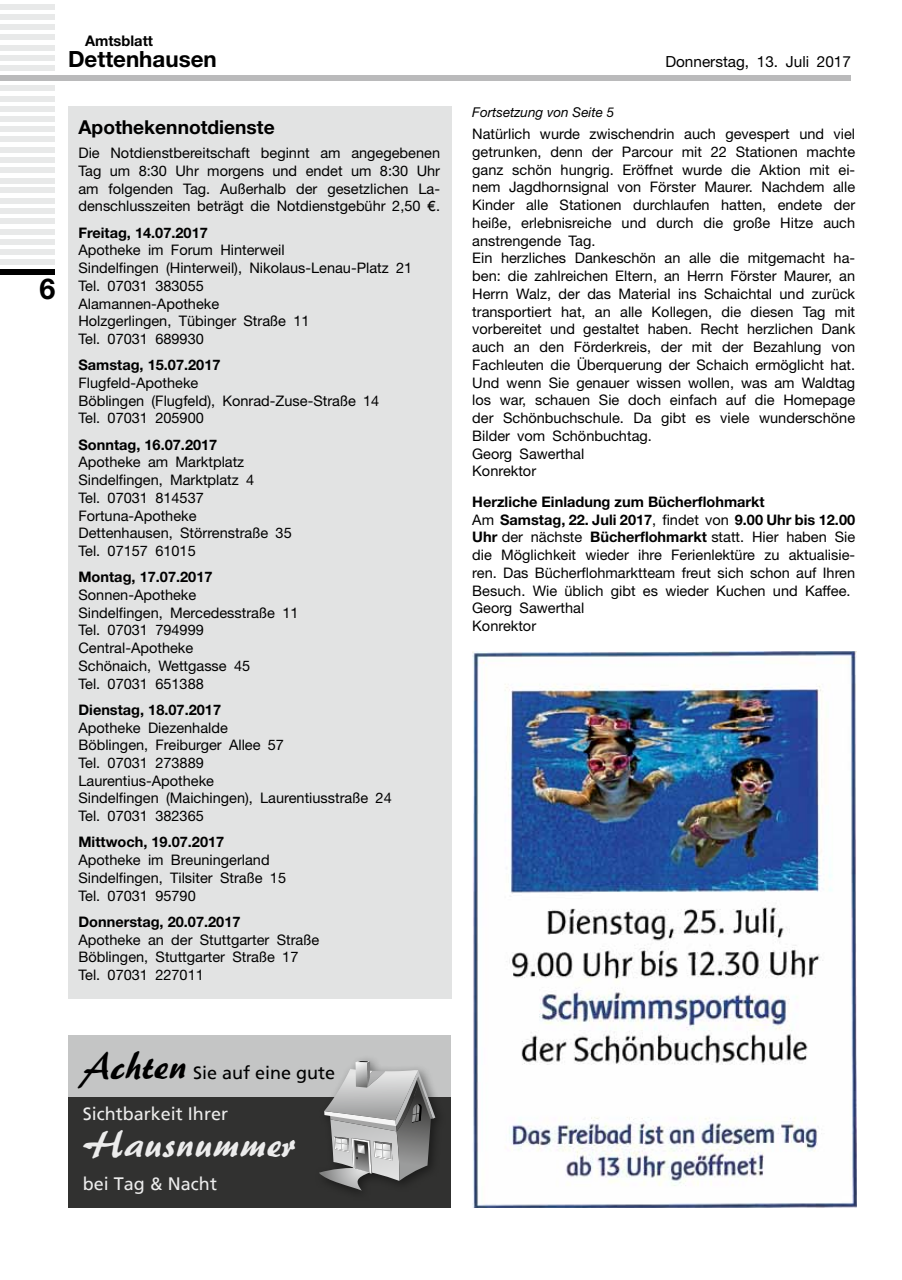
<style>
.page{position:relative;width:902px;height:1280px;background:#fff}
.page>*{position:absolute;margin:0;border:0;box-sizing:border-box;transform-origin:0 0}
.t1{font:39px "Palette BQ";color:#ececec}
.t2{font:700 28.8px "Helvetica Neue";color:#000}
.t3{font:700 22.35px "Helvetica Neue";color:#000}
.t4{font:700 19.2px "Helvetica Neue";color:#000}
.t5{font:18px "Frutiger";color:#ececec}
.t6{font:18px "Frutiger";color:#000}
.t7{font:15.3px "Helvetica Neue";color:#000}
.t8{font:700 14.7px "Helvetica Neue";color:#000}
.t9{font:14.55px/17.7px "Helvetica Neue";color:#000}
.t10{font:700 14.55px "Helvetica Neue";color:#000}
.t11{font:italic 13.5px "Helvetica Neue";color:#000}
.s1{font-weight:700}
.s2{font-family:"Gill Sans"}
.s3{font-family:"Palette BQ";font-size:39px}
</style>
<div class="page">
<div style="left:0;top:4px;width:55px;height:5px;background:#e8e9e9"></div>
<div style="left:0;top:14px;width:55px;height:6px;background:#e8e9e9"></div>
<div style="left:0;top:25px;width:55px;height:5px;background:#e8e9e9"></div>
<div style="left:0;top:35px;width:55px;height:5px;background:#e8e9e9"></div>
<div style="left:0;top:45px;width:55px;height:5px;background:#e8e9e9"></div>
<div style="left:0;top:55px;width:55px;height:5px;background:#e8e9e9"></div>
<div style="left:0;top:66px;width:55px;height:5px;background:#e8e9e9"></div>
<div style="left:0;top:76px;width:850px;height:5px;background:#bababb"></div>
<div style="left:0;top:86px;width:55px;height:5px;background:#e8e9e9"></div>
<div style="left:0;top:96px;width:55px;height:5px;background:#e8e9e9"></div>
<div style="left:0;top:106px;width:55px;height:5px;background:#e8e9e9"></div>
<div style="left:0;top:117px;width:55px;height:5px;background:#e8e9e9"></div>
<div style="left:0;top:127px;width:55px;height:5px;background:#e8e9e9"></div>
<div style="left:0;top:137px;width:55px;height:5px;background:#e8e9e9"></div>
<div style="left:0;top:147px;width:55px;height:5px;background:#e8e9e9"></div>
<div style="left:0;top:157px;width:55px;height:5px;background:#e8e9e9"></div>
<div style="left:0;top:168px;width:55px;height:5px;background:#e8e9e9"></div>
<div style="left:0;top:178px;width:55px;height:5px;background:#e8e9e9"></div>
<div style="left:0;top:188px;width:55px;height:5px;background:#e8e9e9"></div>
<div style="left:0;top:198px;width:55px;height:5px;background:#e8e9e9"></div>
<div style="left:0;top:208px;width:55px;height:5px;background:#e8e9e9"></div>
<div style="left:0;top:219px;width:55px;height:5px;background:#e8e9e9"></div>
<div style="left:0;top:229px;width:55px;height:5px;background:#e8e9e9"></div>
<div style="left:0;top:239px;width:55px;height:5px;background:#e8e9e9"></div>
<div style="left:0;top:249px;width:55px;height:5px;background:#e8e9e9"></div>
<div style="left:0;top:259px;width:55px;height:5px;background:#e8e9e9"></div>
<div style="left:0;top:270px;width:55px;height:5px;background:#000"></div>
<div style="left:68px;top:106px;width:383px;height:893px;background:#e2e3e3"></div>
<img style="left:472px;top:651px;width:384px;height:557px">
<div style="left:68px;top:1035px;width:383px;height:173px;background:#313130"></div>
<div style="left:68px;top:1035px;width:383px;height:62px;background:#c4c5c5"></div>
<div style="left:314px;top:1055px;width:132px;height:147px;background:#000;opacity:.45"></div>
<svg style="left:319px;top:1061px;width:116px;height:129px"></svg>
<h2 class="t2" style="left:40px;top:271px;width:17px">6</h2>
<p class="t8" style="left:85px;top:32px;width:69px">Amtsblatt</p>
<h3 class="t3" style="left:68px;top:45px;width:150px">Dettenhausen</h3>
<p class="t7" style="left:665px;top:52px;width:187px">Donnerstag, 13. Juli 2017</p>
<p class="t11" style="left:472px;top:104px;width:144px">Fortsetzung von Seite 5</p>
<p class="t9" style="left:472px;top:125px;width:384px">Natürlich wurde zwischendrin auch gevespert und viel getrunken, denn der Parcour mit 22 Stationen machte ganz schön hungrig. Eröffnet wurde die Aktion mit ei&shy;nem Jagdhornsignal von Förster Maurer. Nachdem alle Kinder alle Stationen durchlaufen hatten, endete der heiße, erlebnisreiche und durch die große Hitze auch anstrengende Tag.<br>Ein herzliches Dankeschön an alle die mitgemacht ha&shy;ben: die zahlreichen Eltern, an Herrn Förster Maurer, an Herrn Walz, der das Material ins Schaichtal und zurück transportiert hat, an alle Kollegen, die diesen Tag mit vorbereitet und gestaltet haben. Recht herzlichen Dank auch an den Förderkreis, der mit der Bezahlung von Fachleuten die Überquerung der Schaich ermöglicht hat.<br>Und wenn Sie genauer wissen wollen, was am Waldtag los war, schauen Sie doch einfach auf die Homepage der Schönbuchschule. Da gibt es viele wunderschöne Bilder vom Schönbuchtag.<br>Georg Sawerthal<br>Konrektor</p>
<p class="t9" style="left:472px;top:493px;width:384px"><span class="s1">Herzliche Einladung zum Bücherflohmarkt<br></span>Am <span class="s1">Samstag, 22. Juli 2017</span>, findet von <span class="s1">9.00 Uhr bis 12.00<br>Uhr</span> der nächste <span class="s1">Bücherflohmarkt</span> statt. Hier haben Sie die Möglichkeit wieder ihre Ferienlektüre zu aktualisie&shy;ren. Das Bücherflohmarktteam freut sich schon auf Ihren Besuch. Wie üblich gibt es wieder Kuchen und Kaffee.<br>Georg Sawerthal<br>Konrektor</p>
<h3 class="t4" style="left:78px;top:115px;width:198px">Apothekennotdienste</h3>
<p class="t9" style="left:78px;top:144px;width:363px;text-align:justify">Die Notdienstbereitschaft beginnt am angegebenen Tag um 8:30 Uhr morgens und endet um 8:30 Uhr am folgenden Tag. Außerhalb der gesetzlichen La&shy;denschlusszeiten beträgt die Notdienstgebühr 2,50 <span class="s2">€</span>.</p>
<p class="t10" style="left:78px;top:223px;width:131px">Freitag, 14.07.2017</p>
<p class="t9" style="left:78px;top:241px;width:335px">Apotheke im Forum Hinterweil<br>Sindelfingen (Hinterweil), Nikolaus-Lenau-Platz 21<br>Tel. 07031 383055<br>Alamannen-Apotheke<br>Holzgerlingen, Tübinger Straße 11<br>Tel. 07031 689930</p>
<p class="t10" style="left:78px;top:356px;width:144px">Samstag, 15.07.2017</p>
<p class="t9" style="left:78px;top:374px;width:302px">Flugfeld-Apotheke<br>Böblingen (Flugfeld), Konrad-Zuse-Straße 14<br>Tel. 07031 205900</p>
<p class="t10" style="left:78px;top:435px;width:140px">Sonntag, 16.07.2017</p>
<p class="t9" style="left:78px;top:453px;width:215px">Apotheke am Marktplatz<br>Sindelfingen, Marktplatz 4<br>Tel. 07031 814537<br>Fortuna-Apotheke<br>Dettenhausen, Störrenstraße 35<br>Tel. 07157 61015</p>
<p class="t10" style="left:78px;top:568px;width:135px">Montag, 17.07.2017</p>
<p class="t9" style="left:78px;top:586px;width:221px">Sonnen-Apotheke<br>Sindelfingen, Mercedesstraße 11<br>Tel. 07031 794999<br>Central-Apotheke<br>Schönaich, Wettgasse 45<br>Tel. 07031 651388</p>
<p class="t10" style="left:78px;top:701px;width:144px">Dienstag, 18.07.2017</p>
<p class="t9" style="left:78px;top:718px;width:315px">Apotheke Diezenhalde<br>Böblingen, Freiburger Allee 57<br>Tel. 07031 273889<br>Laurentius-Apotheke<br>Sindelfingen (Maichingen), Laurentiusstraße 24<br>Tel. 07031 382365</p>
<p class="t10" style="left:78px;top:833px;width:147px">Mittwoch, 19.07.2017</p>
<p class="t9" style="left:78px;top:851px;width:209px">Apotheke im Breuningerland<br>Sindelfingen, Tilsiter Straße 15<br>Tel. 07031 95790</p>
<p class="t10" style="left:78px;top:913px;width:164px">Donnerstag, 20.07.2017</p>
<p class="t9" style="left:78px;top:930px;width:242px">Apotheke an der Stuttgarter Straße<br>Böblingen, Stuttgarter Straße 17<br>Tel. 07031 227011</p>
<p class="t6" style="left:83px;top:1062px;width:254px"><span class="s3">Achten</span> Sie auf eine gute</p>
<p class="t5" style="left:83px;top:1103px;width:147px">Sichtbarkeit Ihrer</p>
<h1 class="t1" style="left:83px;top:1121px;width:213px">Hausnummer</h1>
<p class="t5" style="left:83px;top:1173px;width:136px">bei Tag &amp; Nacht</p>
</div>
